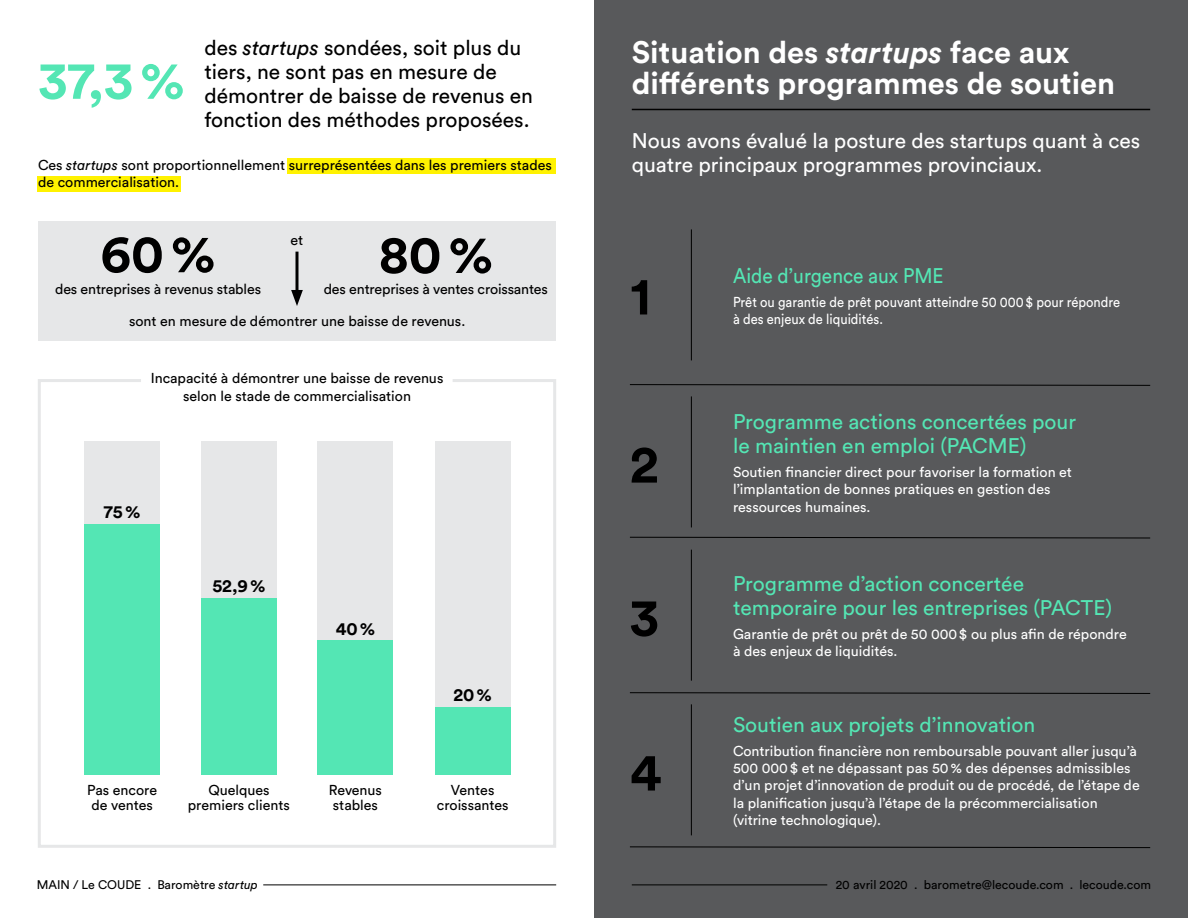
<style>
.page{position:relative;width:1188px;height:918px;background:#fff}
.page>*{position:absolute;margin:0;border:0;box-sizing:border-box;transform-origin:0 0}
.t1{font:700 52.8px "Circular Pro";color:#000}
.t2{font:700 52.8px "Circular Pro";color:#54e6b4}
.t3{font:700 30.75px/31.5px "Circular Pro";color:#fff}
.t4{font:21px/24px "Circular Pro";color:#54e6b4}
.t5{font:21px/24px "Circular Pro";color:#000}
.t6{font:21px/24px "Circular Pro";color:#fff}
.t7{font:21px "Circular Pro";color:#54e6b4;scale:.91 1}
.t8{font:700 18px "Circular Pro";color:#000}
.t9{font:14.25px/17.2px "Circular Pro";color:#fff}
.t10{font:14.25px/15px "Circular Pro";color:#000}
.t11{font:14.25px/17.2px "Circular Pro";color:#fff;scale:.91 1}
.t12{font:12.3px "Circular Pro";color:#000}
.s1{font-style:italic}
</style>
<div class="page">
<hr style="left:263px;top:885px;width:293px;height:1px;background:#000">
<div style="left:38px;top:222px;width:518px;height:119px;background:#e6e7e8"></div>
<div style="left:38px;top:176px;width:143px;height:16px;background:#fff200"></div>
<div style="left:287px;top:159px;width:269px;height:15px;background:#fff200"></div>
<svg style="left:38px;top:379px;width:518px;height:469px"></svg>
<div style="left:84px;top:442px;width:76px;height:333px;background:#e6e7e8"></div>
<div style="left:84px;top:525px;width:76px;height:250px;background:#54e6b4"></div>
<div style="left:201px;top:442px;width:76px;height:333px;background:#e6e7e8"></div>
<div style="left:318px;top:442px;width:75px;height:333px;background:#e6e7e8"></div>
<div style="left:435px;top:442px;width:76px;height:333px;background:#e6e7e8"></div>
<div style="left:201px;top:599px;width:76px;height:176px;background:#54e6b4"></div>
<div style="left:318px;top:640px;width:75px;height:135px;background:#54e6b4"></div>
<div style="left:435px;top:707px;width:76px;height:68px;background:#54e6b4"></div>
<div style="left:594px;top:0;width:594px;height:918px;background:#58595b"></div>
<hr style="left:632px;top:109px;width:518px;height:1px;background:#000">
<hr style="left:296px;top:252px;width:2px;height:44px;background:#000">
<svg style="left:291px;top:290px;width:12px;height:16px"></svg>
<svg style="left:630px;top:384px;width:521px;height:2px"></svg>
<svg style="left:630px;top:537px;width:520px;height:1px"></svg>
<svg style="left:630px;top:692px;width:521px;height:2px"></svg>
<svg style="left:630px;top:846px;width:521px;height:2px"></svg>
<hr style="left:691px;top:229px;width:1px;height:131px;background:#000">
<hr style="left:691px;top:396px;width:1px;height:131px;background:#000">
<hr style="left:691px;top:550px;width:1px;height:131px;background:#000">
<hr style="left:691px;top:704px;width:1px;height:131px;background:#000">
<hr style="left:632px;top:885px;width:195px;height:1px;background:#000">
<h1 class="t2" style="left:38px;top:44px;width:148px">37,3%</h1>
<h3 class="t5" style="left:204px;top:35px;width:330px">des <span class="s1">startups</span> sondées, soit plus du tiers, ne sont pas en mesure de démontrer de baisse de revenus en fonction des méthodes proposées.</h3>
<p class="t10" style="left:38px;top:156px;width:515px;line-height:17.2px">Ces <span class="s1">startups</span> sont proportionnellement surreprésentées dans les premiers stades de commercialisation.</p>
<p class="t10" style="left:291px;top:232px;width:14px">et</p>
<h1 class="t1" style="left:100px;top:217px;width:117px">60%</h1>
<h1 class="t1" style="left:379px;top:218px;width:116px">80%</h1>
<p class="t10" style="left:55px;top:280px;width:207px">des entreprises à revenus stables</p>
<p class="t10" style="left:324px;top:280px;width:226px">des entreprises à ventes croissantes</p>
<p class="t10" style="left:129px;top:313px;width:338px">sont en mesure de démontrer une baisse de revenus.</p>
<p class="t10" style="left:151px;top:369px;width:294px;line-height:17.2px;text-align:center">Incapacité à démontrer une baisse de revenus selon le stade de commercialisation</p>
<p class="t8" style="left:104px;top:499px;width:38px">75%</p>
<p class="t8" style="left:212px;top:573px;width:55px">52,9%</p>
<p class="t8" style="left:336px;top:616px;width:41px">40%</p>
<p class="t8" style="left:453px;top:682px;width:40px">20%</p>
<p class="t10" style="left:87px;top:782px;width:71px">Pas encore de ventes</p>
<p class="t10" style="left:188px;top:782px;width:104px;text-align:center">Quelques premiers clients</p>
<p class="t10" style="left:329px;top:782px;width:55px">Revenus stables</p>
<p class="t10" style="left:437px;top:782px;width:73px;text-align:center">Ventes croissantes</p>
<p class="t12" style="left:37px;top:876px;width:223px">MAIN / Le COUDE . Baromètre <span class="s1">startup</span></p>
<h2 class="t3" style="left:632px;top:35px;width:485px">Situation des <span class="s1">startups</span> face aux différents programmes de soutien</h2>
<h3 class="t6" style="left:632px;top:128px;width:510px">Nous avons évalué la posture des startups quant à ces quatre principaux programmes provinciaux.</h3>
<h1 class="t1" style="left:630px;top:260px;width:22px">1</h1>
<h1 class="t1" style="left:630px;top:428px;width:30px">2</h1>
<h1 class="t1" style="left:630px;top:581px;width:31px">3</h1>
<h1 class="t1" style="left:630px;top:736px;width:33px">4</h1>
<h3 class="t7" style="left:733px;top:261px;width:233px">Aide d’urgence aux PME</h3>
<p class="t11" style="left:733px;top:293px;width:427px">Prêt ou garantie de prêt pouvant atteindre 50 000$ pour répondre à des enjeux de liquidités.</p>
<h3 class="t4" style="left:733px;top:409px;width:345px">Programme actions concertées pour le maintien en emploi (PACME)</h3>
<p class="t9" style="left:733px;top:463px;width:340px">Soutien financier direct pour favoriser la formation et l’implantation de bonnes pratiques en gestion des ressources humaines.</p>
<h3 class="t4" style="left:733px;top:571px;width:381px">Programme d’action concertée temporaire pour les entreprises (PACTE)</h3>
<p class="t9" style="left:733px;top:625px;width:395px">Garantie de prêt ou prêt de 50 000$ ou plus afin de répondre à des enjeux de liquidités.</p>
<h3 class="t4" style="left:733px;top:712px;width:304px">Soutien aux projets d’innovation</h3>
<p class="t9" style="left:733px;top:742px;width:408px">Contribution financière non remboursable pouvant aller jusqu’à 500 000$ et ne dépassant pas 50% des dépenses admissibles d’un projet d’innovation de produit ou de procédé, de l’étape de la planification jusqu’à l’étape de la précommercialisation (vitrine technologique).</p>
<p class="t12" style="left:836px;top:877px;width:317px">20 avril 2020 . barometre@lecoude.com . lecoude.com</p>
</div>
